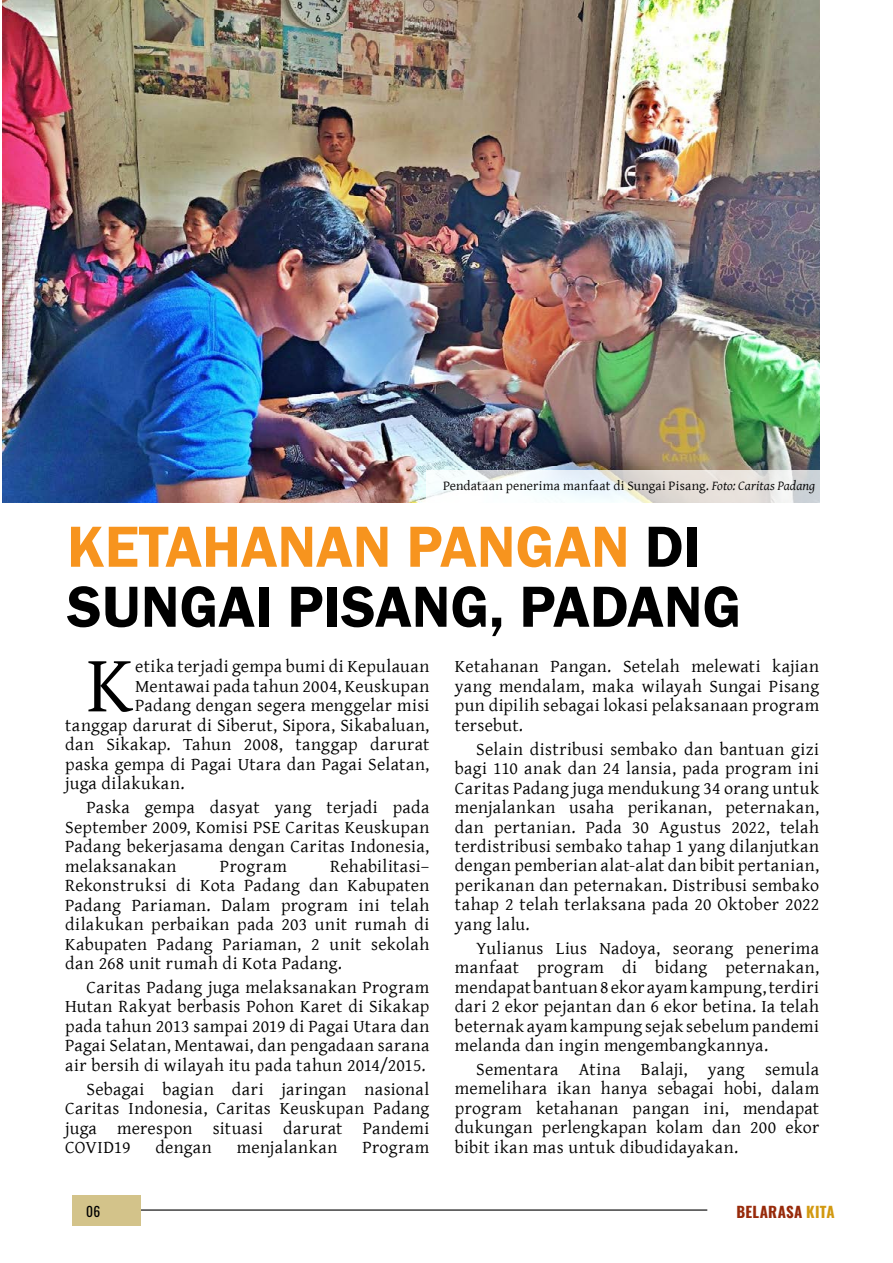
<style>
.page{position:relative;width:893px;height:1263px;background:#fff}
.page>*{position:absolute;margin:0;border:0;box-sizing:border-box;transform-origin:0 0}
.t1{font:81.45px "Gentium Basic";color:#000}
.t2{font:600 60px/60px "Franklin Gothic";color:#000}
.t3{font:18px/19.5px "Gentium Basic";letter-spacing:.02em;color:#000;text-align:justify}
.t4{font:700 15px "Oswald";letter-spacing:.02em;color:#972a0a}
.t5{font:13.5px "Gentium Basic";letter-spacing:.015em;color:#000}
.t6{font:13.5px "Oswald";color:#000}
.s1{font-style:italic}
.s2{color:#f7941e}
.s3{color:#d29911}
</style>
<div class="page">
<img style="left:2px;top:0;width:818px;height:503px">
<svg style="left:426px;top:470px;width:394px;height:33px"></svg>
<hr style="left:72px;top:1209px;width:635px;height:1px;background:#000">
<div style="left:72px;top:1195px;width:68px;height:30px;background:#d3c38a"></div>
<p class="t5" style="left:443px;top:475px;width:374px">Pendataan penerima manfaat di Sungai Pisang. <span class="s1">Foto: Caritas Padang</span></p>
<h2 class="t2" style="left:67px;top:517px;width:676px"><span class="s2">KETAHANAN PANGAN</span> DI<br>SUNGAI PISANG, PADANG</h2>
<h1 class="t1" style="left:86px;top:625px;width:49px">K</h1>
<p class="t3" style="left:135px;top:656px;width:296px">etika terjadi gempa bumi di Kepulauan</p>
<p class="t3" style="left:135px;top:676px;width:296px">Mentawai pada tahun 2004, Keuskupan</p>
<p class="t3" style="left:135px;top:695px;width:296px">Padang dengan segera menggelar misi</p>
<p class="t3" style="left:65px;top:715px;width:366px">tanggap darurat di Siberut, Sipora, Sikabaluan,</p>
<p class="t3" style="left:65px;top:734px;width:366px">dan Sikakap. Tahun 2008, tanggap darurat</p>
<p class="t3" style="left:65px;top:754px;width:366px">paska gempa di Pagai Utara dan Pagai Selatan,</p>
<p class="t3" style="left:65px;top:773px;width:121px">juga dilakukan.</p>
<p class="t3" style="left:65px;top:797px;width:366px;text-indent:21px">Paska gempa dasyat yang terjadi pada September 2009, Komisi PSE Caritas Keuskupan Padang bekerjasama dengan Caritas Indonesia, melaksanakan</p>
<p class="t3" style="left:65px;top:855px;width:366px;text-indent:265px">Rehabilitasi– Rekonstruksi di Kota Padang dan Kabupaten Padang Pariaman. Dalam program ini telah dilakukan perbaikan pada 203 unit rumah di Kabupaten Padang Pariaman, 2 unit sekolah dan 268 unit rumah di Kota Padang.</p>
<p class="t3" style="left:65px;top:977px;width:366px;text-indent:21px">Caritas Padang juga melaksanakan Program Hutan Rakyat berbasis Pohon Karet di Sikakap pada tahun 2013 sampai 2019 di Pagai Utara dan Pagai Selatan, Mentawai, dan pengadaan sarana air bersih di wilayah itu pada tahun 2014/2015.</p>
<p class="t3" style="left:65px;top:1078px;width:366px;text-indent:21px">Sebagai bagian dari jaringan nasional Caritas Indonesia, Caritas Keuskupan Padang juga merespon situasi darurat Pandemi COVID19</p>
<p class="t3" style="left:220px;top:855px;width:68px">Program</p>
<p class="t3" style="left:156px;top:1137px;width:58px">dengan</p>
<p class="t3" style="left:237px;top:1137px;width:102px">menjalankan</p>
<p class="t3" style="left:362px;top:1137px;width:68px">Program</p>
<p class="t6" style="left:86px;top:1199px;width:16px">06</p>
<p class="t3" style="left:455px;top:656px;width:366px">Ketahanan Pangan. Setelah melewati kajian yang mendalam, maka wilayah Sungai Pisang pun dipilih sebagai lokasi pelaksanaan program tersebut.</p>
<p class="t3" style="left:455px;top:738px;width:366px;text-indent:21px">Selain distribusi sembako dan bantuan gizi bagi 110 anak dan 24 lansia, pada program ini Caritas Padang juga mendukung 34 orang untuk menjalankan usaha perikanan, peternakan, dan pertanian. Pada 30 Agustus 2022, telah terdistribusi sembako tahap 1 yang dilanjutkan dengan pemberian alat-alat dan bibit pertanian, perikanan dan peternakan. Distribusi sembako tahap 2 telah terlaksana pada 20 Oktober 2022 yang lalu.</p>
<p class="t3" style="left:455px;top:938px;width:366px;text-indent:21px">Yulianus Lius Nadoya, seorang penerima manfaat program di bidang peternakan, mendapat bantuan 8 ekor ayam kampung, terdiri dari 2 ekor pejantan dan 6 ekor betina. Ia telah beternak ayam kampung sejak sebelum pandemi melanda dan ingin mengembangkannya.</p>
<p class="t3" style="left:455px;top:1059px;width:366px;text-indent:21px">Sementara Atina Balaji, yang semula memelihara ikan hanya sebagai hobi, dalam program ketahanan pangan ini, mendapat dukungan perlengkapan kolam dan 200 ekor bibit ikan mas untuk dibudidayakan.</p>
<p class="t4" style="left:737px;top:1199px;width:100px">BELARASA <span class="s3">KITA</span></p>
</div>
